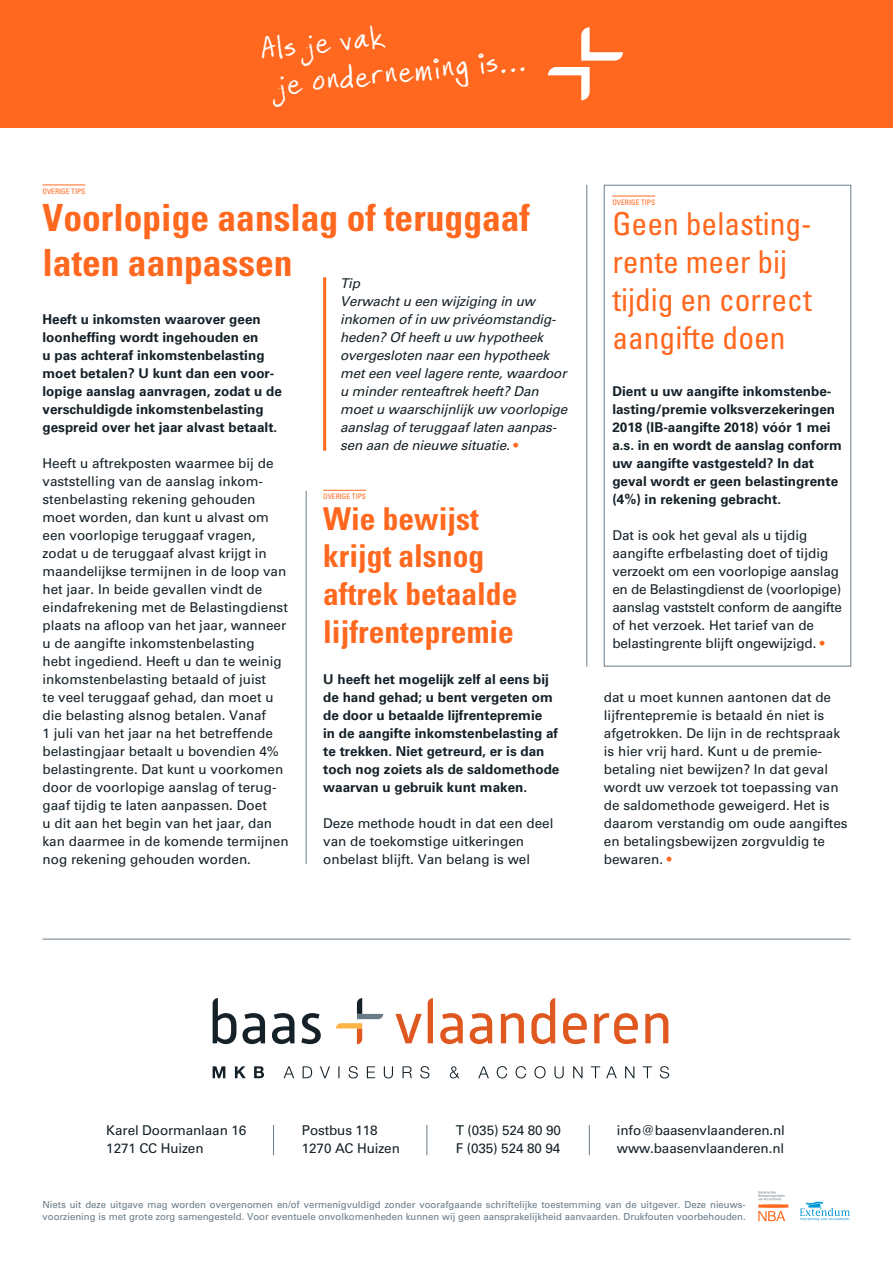
<style>
.page{position:relative;width:893px;height:1263px;background:#fff}
.page>*{position:absolute;margin:0;border:0;box-sizing:border-box;transform-origin:0 0}
.t1{font:700 condensed 37.5px/45px "Univers LT Std";color:#ff681e}
.t2{font:condensed 31.5px/37.8px "Univers LT Std";color:#ff681e}
.t3{font:700 condensed 31.5px/37.8px "Univers LT Std";color:#ff681e}
.t4{font:27px/37.5px "Minneapolis";color:#fff}
.t5{font:13.5px/18px "Univers LT Std";color:#152128}
.t6{font:700 13.5px/18px "Univers LT Std";color:#152128}
.t7{font:italic 13.5px/18px "Univers LT Std";letter-spacing:-.01em;color:#152128}
.t8{font:9.75px/12px "Univers LT Std";color:#697b87}
.t9{font:condensed 7.5px "Univers LT Std";color:#ff681e}
.s1{font-style:normal;color:#ff681e}
.s2{color:#ff681e}
</style>
<div class="page">
<div style="left:0;top:0;width:893px;height:128px;background:#ff681e"></div>
<svg style="left:548px;top:27px;width:75px;height:73px"></svg>
<hr style="left:43px;top:939px;width:807px;height:1px;background:#697b87">
<svg style="left:213px;top:1066px;width:456px;height:12px"></svg>
<svg style="left:213px;top:998px;width:108px;height:46px"></svg>
<svg style="left:395px;top:998px;width:273px;height:46px"></svg>
<svg style="left:336px;top:998px;width:47px;height:46px"></svg>
<svg style="left:800px;top:1201px;width:50px;height:20px"></svg>
<svg style="left:758px;top:1191px;width:30px;height:30px"></svg>
<hr style="left:273px;top:1125px;width:1px;height:30px;background:#697b87">
<hr style="left:426px;top:1125px;width:1px;height:30px;background:#697b87">
<hr style="left:589px;top:1125px;width:1px;height:30px;background:#697b87">
<div style="left:604px;top:185px;width:247px;height:481px;border:1px solid #697b87"></div>
<hr style="left:323px;top:490px;width:43px;height:1px;background:#ff681e">
<hr style="left:612px;top:196px;width:43px;height:1px;background:#ff681e">
<hr style="left:43px;top:185px;width:42px;height:1px;background:#ff681e">
<hr style="left:323px;top:277px;width:3px;height:174px;background:#ff681e">
<hr style="left:306px;top:491px;width:1px;height:373px;background:#697b87">
<hr style="left:586px;top:185px;width:1px;height:481px;background:#697b87">
<h3 class="t4" style="left:272px;top:31px;width:253px;text-indent:-13px;rotate:-6deg">Als je vak<br>je onderneming is...</h3>
<p class="t9" style="left:43px;top:187px;width:44px">OVERIGE TIPS</p>
<h1 class="t1" style="left:43px;top:195px;width:489px">Voorlopige aanslag of teruggaaf laten aanpassen</h1>
<p class="t7" style="left:340px;top:274px;width:229px">Tip<br>Verwacht u een wijziging in uw inkomen of in uw privéomstandig&shy;heden? Of heeft u uw hypotheek overgesloten naar een hypotheek met een veel lagere rente, waardoor u minder renteaftrek heeft? Dan moet u waarschijnlijk uw voorlopige aanslag of teruggaaf laten aanpas&shy;sen aan de nieuwe situatie. <span class="s1">•</span></p>
<p class="t6" style="left:43px;top:310px;width:241px">Heeft u inkomsten waarover geen loonheffing wordt ingehouden en<br>u pas achteraf inkomstenbelasting moet betalen? U kunt dan een voor&shy;lopige aanslag aanvragen, zodat u de verschuldigde inkomstenbelasting gespreid over het jaar alvast betaalt.</p>
<p class="t5" style="left:43px;top:454px;width:248px">Heeft u aftrekposten waarmee bij de vaststelling van de aanslag inkom&shy;stenbelasting rekening gehouden moet worden, dan kunt u alvast om een voorlopige teruggaaf vragen, zodat u de teruggaaf alvast krijgt in maandelijkse termijnen in de loop van het jaar. In beide gevallen vindt de eindafrekening met de Belastingdienst plaats na afloop van het jaar, wanneer u de aangifte inkomstenbelasting<br>hebt ingediend. Heeft u dan te weinig inkomstenbelasting betaald of juist<br>te veel teruggaaf gehad, dan moet u die belasting alsnog betalen. Vanaf<br>1 juli van het jaar na het betreffende belastingjaar betaalt u bovendien 4% belastingrente. Dat kunt u voorkomen door de voorlopige aanslag of terug&shy;gaaf tijdig te laten aanpassen. Doet<br>u dit aan het begin van het jaar, dan kan daarmee in de komende termijnen nog rekening gehouden worden.</p>
<p class="t9" style="left:323px;top:492px;width:44px">OVERIGE TIPS</p>
<h2 class="t3" style="left:323px;top:499px;width:196px">Wie bewijst krijgt alsnog aftrek betaalde lijfrentepremie</h2>
<p class="t6" style="left:323px;top:670px;width:238px">U heeft het mogelijk zelf al eens bij de hand gehad; u bent vergeten om de door u betaalde lijfrentepremie<br>in de aangifte inkomstenbelasting af te trekken. Niet getreurd, er is dan toch nog zoiets als de saldomethode waarvan u gebruik kunt maken.</p>
<p class="t5" style="left:323px;top:814px;width:232px">Deze methode houdt in dat een deel van de toekomstige uitkeringen onbelast blijft. Van belang is wel</p>
<p class="t9" style="left:612px;top:198px;width:44px">OVERIGE TIPS</p>
<h2 class="t2" style="left:612px;top:205px;width:201px">Geen belasting&shy;rente meer bij tijdig en correct aangifte doen</h2>
<p class="t6" style="left:612px;top:382px;width:231px">Dient u uw aangifte inkomstenbe&shy;lasting/premie volksverzekeringen 2018 (IB-aangifte 2018) vóór 1 mei a.s. in en wordt de aanslag conform uw aangifte vastgesteld? In dat geval wordt er geen belastingrente (4%) in rekening gebracht.</p>
<p class="t5" style="left:612px;top:526px;width:231px">Dat is ook het geval als u tijdig aangifte erfbelasting doet of tijdig verzoekt om een voorlopige aanslag en de Belastingdienst de (voorlopige) aanslag vaststelt conform de aangifte of het verzoek. Het tarief van de belastingrente blijft ongewijzigd. <span class="s2">•</span></p>
<p class="t5" style="left:604px;top:688px;width:245px">dat u moet kunnen aantonen dat de lijfrentepremie is betaald én niet is afgetrokken. De lijn in de rechtspraak is hier vrij hard. Kunt u de premie&shy;betaling niet bewijzen? In dat geval wordt uw verzoek tot toepassing van de saldomethode geweigerd. Het is daarom verstandig om oude aangiftes en betalingsbewijzen zorgvuldig te bewaren. <span class="s2">•</span></p>
<p class="t5" style="left:106px;top:1121px;width:141px">Karel Doormanlaan 16<br>1271 CC Huizen</p>
<p class="t5" style="left:302px;top:1121px;width:100px">Postbus 118<br>1270 AC Huizen</p>
<p class="t5" style="left:456px;top:1121px;width:107px">T (035) 524 80 90<br>F (035) 524 80 94</p>
<p class="t5" style="left:617px;top:1121px;width:170px">info@baasenvlaanderen.nl www.baasenvlaanderen.nl</p>
<p class="t8" style="left:43px;top:1199px;width:705px">Niets uit deze uitgave mag worden overgenomen en/of vermenigvuldigd zonder voorafgaande schriftelijke toestemming van de uitgever. Deze nieuws&shy;voorziening is met grote zorg samengesteld. Voor eventuele onvolkomenheden kunnen wij geen aansprakelijkheid aanvaarden. Drukfouten voorbehouden.</p>
</div>
